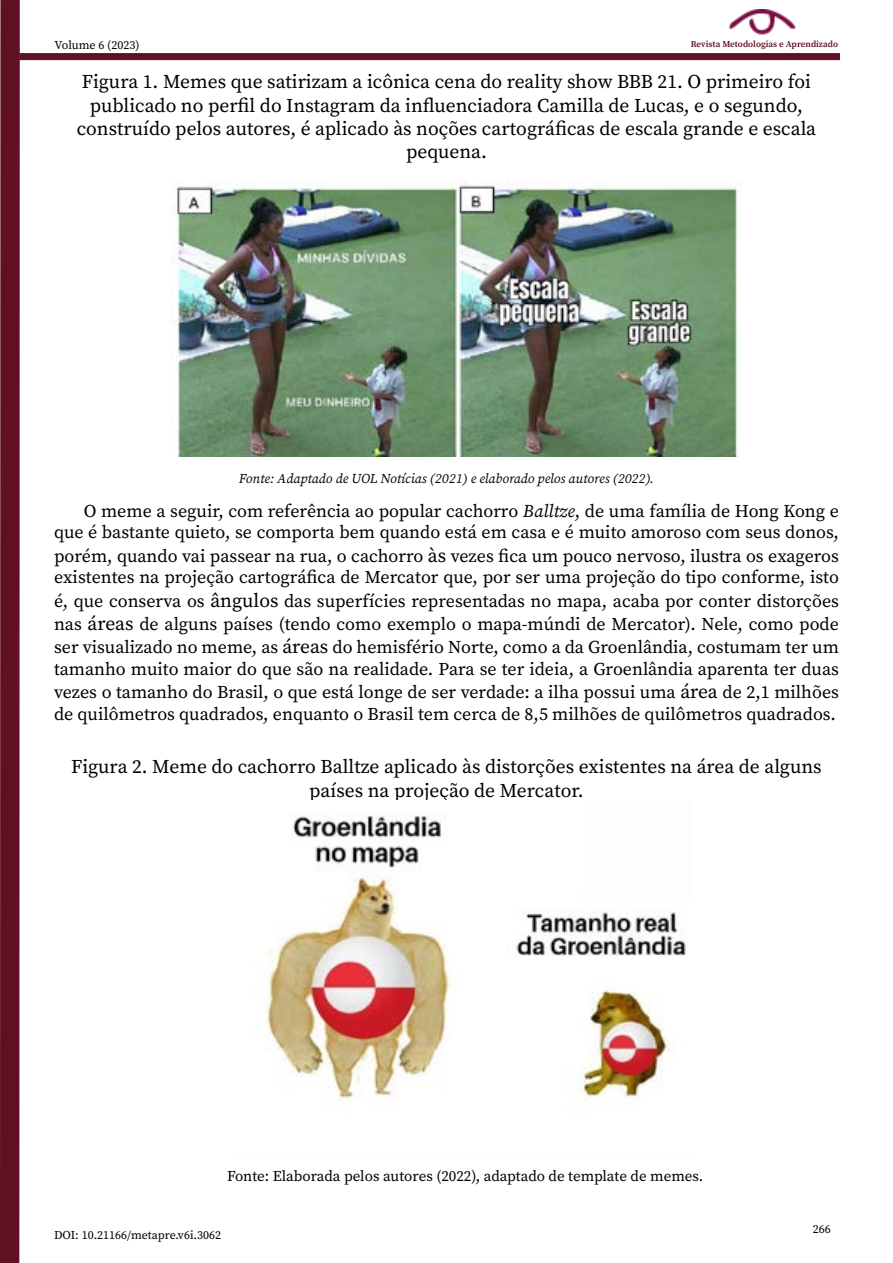
<style>
.page{position:relative;width:893px;height:1263px;background:#fff}
.page>*{position:absolute;margin:0;border:0;box-sizing:border-box;transform-origin:0 0}
.t1{font:19.5px/23.4px "Source Serif Pro";color:#000;text-align:center}
.t2{font:18px/23.4px "Source Serif Pro";color:#000}
.t3{font:15px "Source Serif Pro";color:#000}
.t4{font:italic 13.5px "Source Serif Pro";color:#000}
.t5{font:12px "Source Serif Pro";color:#000}
.t6{font:600 9px "Source Serif Pro";color:#601023}
.s1{font-style:italic}
.s2{font-size:19.5px}
</style>
<div class="page">
<div style="left:0;top:0;width:20px;height:1263px;background:#5f1022"></div>
<div style="left:20px;top:53px;width:820px;height:7px;background:#5f1022;border:1px solid #5e1021"></div>
<img style="left:728px;top:10px;width:68px;height:25px">
<img style="left:171px;top:181px;width:569px;height:275px">
<img style="left:266px;top:815px;width:421px;height:286px">
<p class="t5" style="left:55px;top:37px;width:86px">Volume 6 (2023)</p>
<p class="t6" style="left:691px;top:38px;width:149px">Revista Metodologias e Aprendizado</p>
<p class="t1" style="left:77px;top:70px;width:741px">Figura 1. Memes que satirizam a icônica cena do reality show BBB 21. O primeiro foi publicado no perfil do Instagram da influenciadora Camilla de Lucas, e o segundo, construído pelos autores, é aplicado às noções cartográficas de escala grande e escala pequena.</p>
<p class="t4" style="left:239px;top:469px;width:416px">Fonte: Adaptado de UOL Notícias (2021) e elaborado pelos autores (2022).</p>
<p class="t2" style="left:54px;top:500px;width:786px;line-height:21.6px;text-align:right">O meme a seguir, com referência ao popular cachorro <span class="s1">Balltze</span>, de uma família de Hong Kong e que é bastante quieto, se comporta bem quando está em casa e é muito amoroso com seus donos,</p>
<p class="t2" style="left:54px;top:545px;width:786px;line-height:21.6px">porém, quando vai passear na rua, o cachorro <span class="s2">às</span> vezes fica um pouco nervoso, ilustra os exageros existentes na projeção cartográfica de Mercator que, por ser uma projeção do tipo conforme, isto</p>
<p class="t2" style="left:54px;top:589px;width:786px;text-align:justify">é, que conserva os <span class="s2">ângulos</span> das superfícies representadas no mapa, acaba por conter distorções nas <span class="s2">áreas</span> de alguns países (tendo como exemplo o mapa-múndi de Mercator). Nele, como pode ser visualizado no meme, as <span class="s2">áreas</span> do hemisfério Norte, como a da Groenlândia, costumam ter um</p>
<p class="t2" style="left:54px;top:657px;width:786px">tamanho muito maior do que são na realidade. Para se ter ideia, a Groenlândia aparenta ter duas vezes o tamanho do Brasil, o que está longe de ser verdade: a ilha possui uma <span class="s2">área</span> de 2,1 milhões</p>
<p class="t2" style="left:54px;top:702px;width:783px">de quilômetros quadrados, enquanto o Brasil tem cerca de 8,5 milhões de quilômetros quadrados.</p>
<p class="t1" style="left:71px;top:755px;width:752px">Figura 2. Meme do cachorro Balltze aplicado às distorções existentes na área de alguns países na projeção de Mercator.</p>
<p class="t3" style="left:227px;top:1166px;width:478px">Fonte: Elaborada pelos autores (2022), adaptado de template de memes.</p>
<p class="t5" style="left:54px;top:1227px;width:169px">DOI: 10.21166/metapre.v6i.3062</p>
<p class="t5" style="left:813px;top:1220px;width:19px">266</p>
</div>
